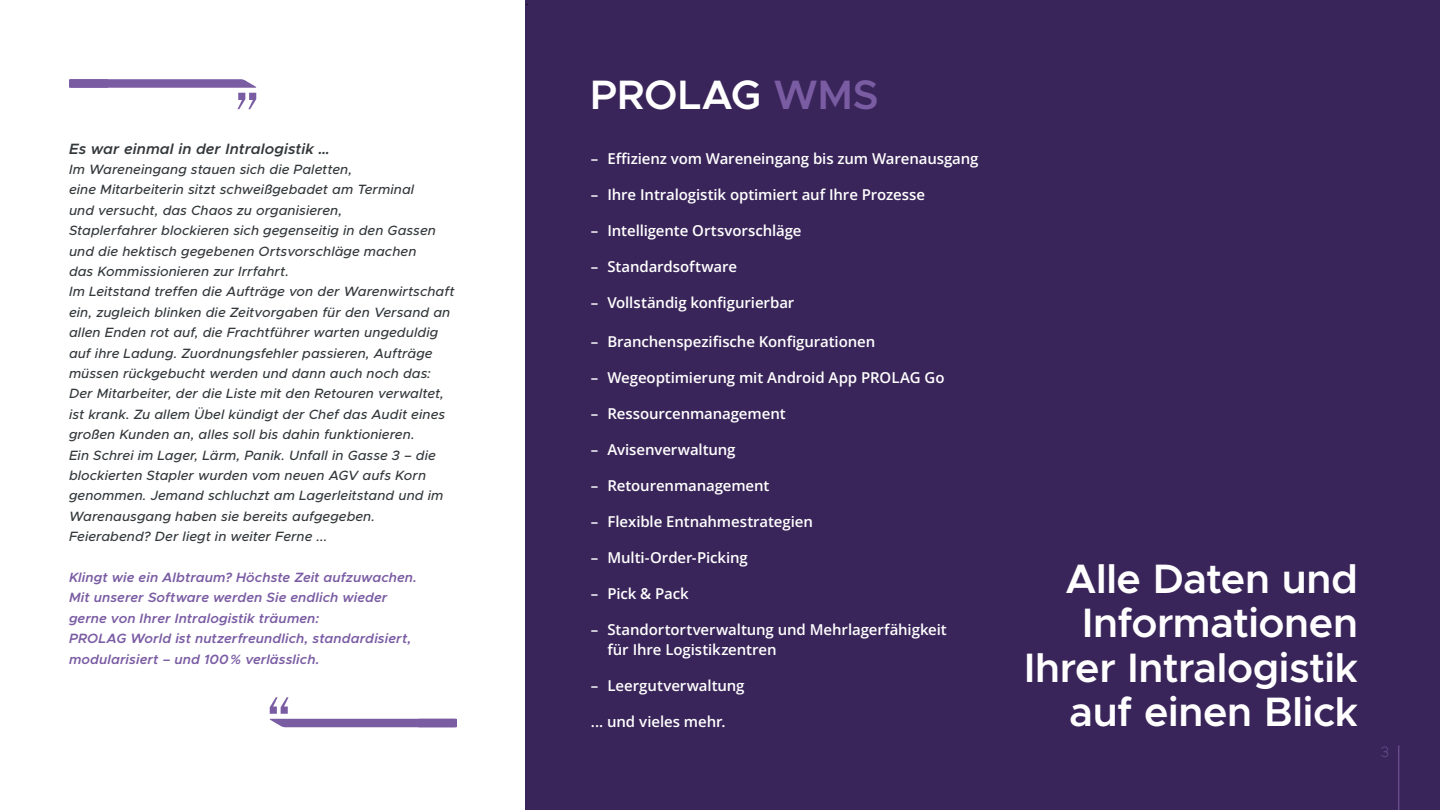
<style>
.page{position:relative;width:1440px;height:810px;background:#fff}
.page>*{position:absolute;margin:0;border:0;box-sizing:border-box;transform-origin:0 0}
.t1{font:600 41.25px/44.2px "Metropolis";letter-spacing:-.01em;color:#fff;text-align:right}
.t2{font:600 15px/19.5px "Open Sans";letter-spacing:-.005em;color:#fff}
.t3{font:italic 600 15px "Metropolis";letter-spacing:.01em;color:#33383b}
.t4{font:100 15px "Metropolis";color:#7a5ca3}
.t5{font:italic 500 13.5px/20.4px "Metropolis";letter-spacing:.005em;color:#33383b}
.t6{font:italic 600 13.5px/20.4px "Metropolis";letter-spacing:.005em;color:#7a5ca3}
.t7{font:9px "Open Sans";color:#000}
.s1{color:#7a5ca3}
</style>
<div class="page">
<div style="left:526px;top:0;width:914px;height:810px;background:#3a255a"></div>
<svg style="left:108px;top:79px;width:149px;height:30px"></svg>
<div style="left:69px;top:79px;width:39px;height:9px;background:#7a5ca3"></div>
<svg style="left:269px;top:697px;width:188px;height:30px"></svg>
<hr style="left:1398px;top:746px;width:1px;height:64px;background:#7a5ca3">
<p class="t3" style="left:69px;top:139px;width:262px">Es war einmal in der Intralogistik …</p>
<p class="t5" style="left:69px;top:159px;width:387px">Im Wareneingang stauen sich die Paletten,<br>eine Mitarbeiterin sitzt schweißgebadet am Terminal<br>und versucht, das Chaos zu organisieren,<br>Staplerfahrer blockieren sich gegenseitig in den Gassen und die hektisch gegebenen Ortsvorschläge machen<br>das Kommissionieren zur Irrfahrt.<br>Im Leitstand treffen die Aufträge von der Warenwirtschaft ein, zugleich blinken die Zeitvorgaben für den Versand an allen Enden rot auf, die Frachtführer warten ungeduldig auf ihre Ladung. Zuordnungsfehler passieren, Aufträge müssen rückgebucht werden und dann auch noch das:<br>Der Mitarbeiter, der die Liste mit den Retouren verwaltet, ist krank. Zu allem Übel kündigt der Chef das Audit eines großen Kunden an, alles soll bis dahin funktionieren.<br>Ein Schrei im Lager, Lärm, Panik. Unfall in Gasse 3 – die blockierten Stapler wurden vom neuen AGV aufs Korn genommen. Jemand schluchzt am Lagerleitstand und im Warenausgang haben sie bereits aufgegeben.<br>Feierabend? Der liegt in weiter Ferne ...</p>
<p class="t6" style="left:69px;top:567px;width:349px">Klingt wie ein Albtraum? Höchste Zeit aufzuwachen.<br>Mit unserer Software werden Sie endlich wieder gerne von Ihrer Intralogistik träumen:<br>PROLAG World ist nutzerfreundlich, standardisiert, modularisiert – und 100 % verlässlich.</p>
<p class="t7" style="left:526px;top:-3px;width:4px">-</p>
<h1 class="t1" style="left:590px;top:73px;width:290px">PROLAG <span class="s1">WMS</span></h1>
<p class="t2" style="left:591px;top:149px;width:389px">– Effizienz vom Wareneingang bis zum Warenausgang</p>
<p class="t2" style="left:591px;top:185px;width:336px">– Ihre Intralogistik optimiert auf Ihre Prozesse</p>
<p class="t2" style="left:591px;top:221px;width:212px">– Intelligente Ortsvorschläge</p>
<p class="t2" style="left:591px;top:257px;width:148px">– Standardsoftware</p>
<p class="t2" style="left:591px;top:293px;width:205px">– Vollständig konfigurierbar</p>
<p class="t2" style="left:591px;top:332px;width:286px">– Branchenspezifische Konfigurationen</p>
<p class="t2" style="left:591px;top:368px;width:355px">– Wegeoptimierung mit Android App PROLAG Go</p>
<p class="t2" style="left:591px;top:404px;width:196px">– Ressourcenmanagement</p>
<p class="t2" style="left:591px;top:440px;width:146px">– Avisenverwaltung</p>
<p class="t2" style="left:591px;top:476px;width:180px">– Retourenmanagement</p>
<p class="t2" style="left:591px;top:512px;width:223px">– Flexible Entnahmestrategien</p>
<p class="t2" style="left:591px;top:548px;width:158px">– Multi-Order-Picking</p>
<p class="t2" style="left:591px;top:584px;width:99px">– Pick &amp; Pack</p>
<p class="t2" style="left:607px;top:620px;width:341px;text-indent:-17px">– Standortortverwaltung und Mehrlagerfähigkeit für Ihre Logistikzentren</p>
<p class="t2" style="left:591px;top:675px;width:155px">– Leergutverwaltung</p>
<p class="t2" style="left:591px;top:711px;width:136px">... und vieles mehr.</p>
<h1 class="t1" style="left:1024px;top:557px;width:335px">Alle Daten und<br>Informationen<br>Ihrer Intralogistik auf einen Blick</h1>
<p class="t4" style="left:1381px;top:742px;width:10px">3</p>
</div>
